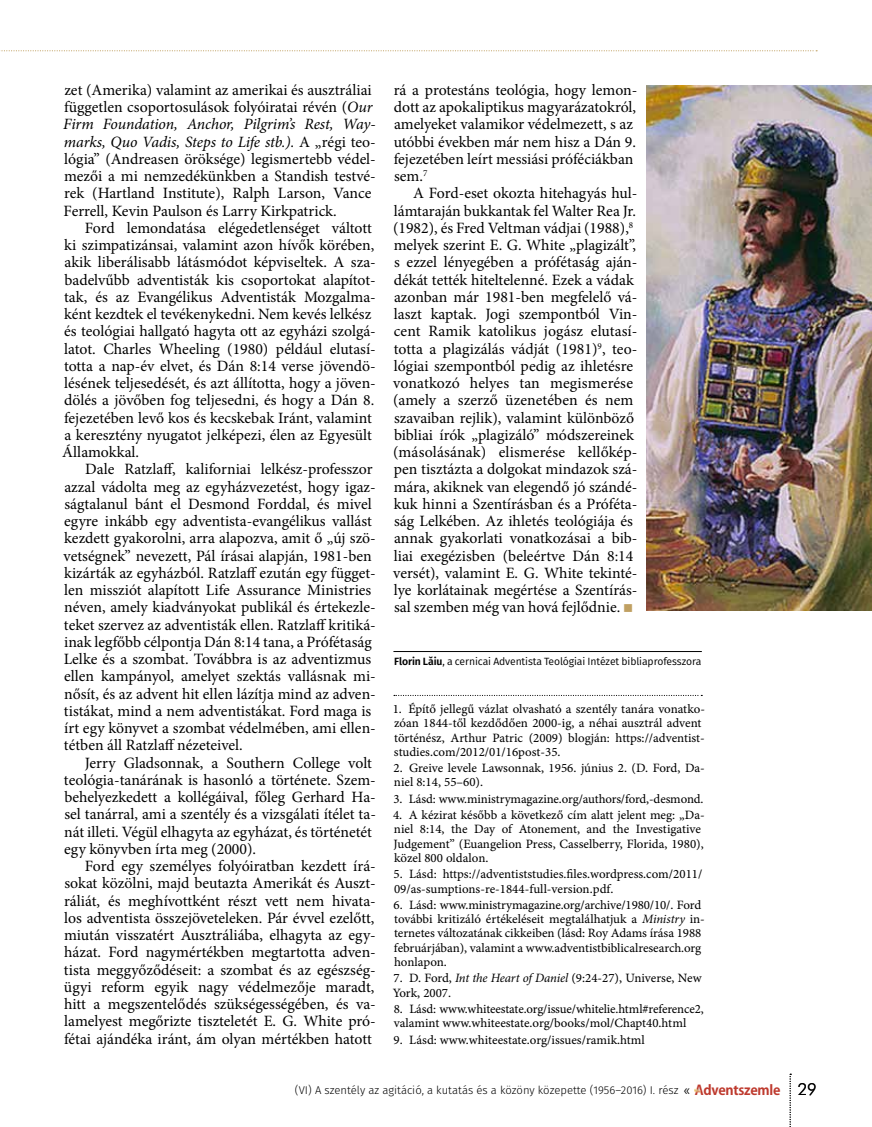
<style>
.page{position:relative;width:872px;height:1127px;background:#fff}
.page>*{position:absolute;margin:0;border:0;box-sizing:border-box;transform-origin:0 0}
.t1{font:15.75px/17.2px "Minion Pro";color:#000}
.t2{font:12.75px/14.2px "Minion Pro Capt";letter-spacing:-.005em;color:#000}
.t3{font:300 11.25px "Fira Sans";color:#000}
.t4{font:10.5px "Fira Sans";letter-spacing:-.01em;color:#000}
.s1{font-style:italic}
.s2{color:#c0a062}
.s3{font-weight:600}
.s4{font-family:"Minion Pro";font-style:italic}
.s5{font-family:"Koz Go Pr 6 N";font-weight:400;font-size:13.5px}
.s6{font-family:"Koz Go Pr 6 N";font-weight:700;font-size:13.5px;color:#be3a2e}
.s7{font-family:"Futura BT";font-size:16.5px}
</style>
<div class="page">
<hr style="left:393px;top:651px;width:309px;height:1px;background:#000">
<svg style="left:394px;top:695px;width:308px;height:1px"></svg>
<svg style="left:0;top:50px;width:817px;height:1px"></svg>
<img style="left:646px;top:85px;width:226px;height:525px">
<svg style="left:789px;top:1073px;width:2px;height:54px"></svg>
<svg style="left:695px;top:1088px;width:5px;height:4px"></svg>
<p class="t1" style="left:63px;top:81px;width:314px">zet (Amerika) valamint az amerikai és ausztráliai független csoportosulások folyóiratai révén (<span class="s1">Our Firm Foundation, Anchor, Pilgrim’s Rest, Way&shy;marks, Quo Vadis, Steps to Life stb.).</span> A „régi teo&shy;lógia” (Andreasen öröksége) legismertebb védel&shy;mezői a mi nemzedékünkben a Standish testvé&shy;rek (Hartland Institute), Ralph Larson, Vance Ferrell, Kevin Paulson és Larry Kirkpatrick.</p>
<p class="t1" style="left:62px;top:219px;width:315px;text-indent:23px">Ford lemondatása elégedetlenséget váltott ki szimpatizánsai, valamint azon hívők körében, akik liberálisabb látásmódot képviseltek. A sza&shy;badelvűbb adventisták kis csoportokat alapítot&shy;tak, és az Evangélikus Adventisták Mozgalma&shy;ként kezdtek el tevékenykedni. Nem kevés lelkész és teológiai hallgató hagyta ott az egyházi szolgá&shy;latot. Charles Wheeling (1980) például elutasí&shy;totta a nap-év elvet, és Dán 8:14 verse jövendö&shy;lésének teljesedését, és azt állította, hogy a jöven&shy;dölés a jövőben fog teljesedni, és hogy a Dán 8. fejezetében levő kos és kecskebak Iránt, valamint a keresztény nyugatot jelképezi, élen az Egyesült Államokkal.</p>
<p class="t1" style="left:63px;top:461px;width:314px;text-indent:21px">Dale Ratzlaff, kaliforniai lelkész-professzor azzal vádolta meg az egyházvezetést, hogy igaz&shy;ságtalanul bánt el Desmond Forddal, és mivel egyre inkább egy adventista-evangélikus vallást kezdett gyakorolni, arra alapozva, amit ő „új szö&shy;vetségnek” nevezett, Pál írásai alapján, 1981-ben kizárták az egyházból. Ratzlaff ezután egy függet&shy;len missziót alapított Life Assurance Ministries néven, amely kiadványokat publikál és értekezle&shy;teket szervez az adventisták ellen. Ratzlaff kritiká&shy;inak legfőbb célpontja Dán 8:14 tana, a Prófétaság Lelke és a szombat. Továbbra is az adventizmus ellen kampányol, amelyet szektás vallásnak mi&shy;nősít, és az advent hit ellen lázítja mind az adven&shy;tistákat, mind a nem adventistákat. Ford maga is írt egy könyvet a szombat védelmében, ami ellen&shy;tétben áll Ratzlaff nézeteivel.</p>
<p class="t1" style="left:64px;top:754px;width:313px;text-indent:21px">Jerry Gladsonnak, a Southern College volt teológia-tanárának is hasonló a története. Szem&shy;behelyezkedett a kollégáival, főleg Gerhard Ha&shy;sel tanárral, ami a szentély és a vizsgálati ítélet ta&shy;nát illeti. Végül elhagyta az egyházat, és történetét egy könyvben írta meg (2000).</p>
<p class="t1" style="left:64px;top:857px;width:313px;text-align:justify;text-indent:21px">Ford egy személyes folyóiratban kezdett írá&shy;sokat közölni, majd beutazta Amerikát és Auszt&shy;ráliát, és meghívottként részt vett nem hivata&shy;los adventista összejöveteleken. Pár évvel ezelőtt, miután visszatért Ausztráliába, elhagyta az egy&shy;házat. Ford nagymértékben megtartotta adven&shy;tista meggyőződéseit: a szombat és az egészség&shy;ügyi reform egyik nagy védelmezője maradt, hitt a megszentelődés szükségességében, és va&shy;lamelyest megőrizte tiszteletét E. G. White pró&shy;fétai ajándéka iránt, ám olyan mértékben hatott</p>
<p class="t1" style="left:394px;top:81px;width:245px">rá a protestáns teológia, hogy lemon&shy;dott az apokaliptikus magyarázatokról, amelyeket valamikor védelmezett, s az utóbbi években már nem hisz a Dán 9. fejezetében leírt messiási próféciákban sem.<sup>7</sup></p>
<p class="t1" style="left:393px;top:185px;width:246px;text-indent:20px">A Ford-eset okozta hitehagyás hul&shy;lámtaraján bukkantak fel Walter Rea Jr. (1982), és Fred Veltman vádjai (1988),<sup>8 </sup>melyek szerint E. G. White „plagizált”, s ezzel lényegében a prófétaság aján&shy;dékát tették hiteltelenné. Ezek a vádak azonban már 1981-ben megfelelő vá&shy;laszt kaptak. Jogi szempontból Vin&shy;cent Ramik katolikus jogász elutasí&shy;totta a plagizálás vádját (1981)<sup>9</sup>, teo&shy;lógiai szempontból pedig az ihletésre vonatkozó helyes tan megismerése (amely a szerző üzenetében és nem szavaiban rejlik), valamint különböző bibliai írók „plagizáló” módszereinek (másolásának) elismerése kellőkép&shy;pen tisztázta a dolgokat mindazok szá&shy;mára, akiknek van elegendő jó szándé&shy;kuk hinni a Szentírásban és a Próféta&shy;ság Lelkében. Az ihletés teológiája és annak gyakorlati vonatkozásai a bib&shy;liai exegézisben (beleértve Dán 8:14 versét), valamint E. G. White tekinté&shy;lye korlátainak megértése a Szentírás&shy;sal szemben még van hová fejlődnie. <span class="s2">■</span></p>
<p class="t4" style="left:394px;top:653px;width:308px"><span class="s3">Florin Lăiu</span>, a cernicai Adventista Teológiai Intézet bibliaprofesszora</p>
<p class="t2" style="left:393px;top:702px;width:314px">1. Építő jellegű vázlat olvasható a szentély tanára vonatko&shy;zóan 1844-től kezdődően 2000-ig, a néhai ausztrál advent történész, Arthur Patric (2009) blogján: https://adventist&shy;studies.com/2012/01/16post-35.</p>
<p class="t2" style="left:393px;top:761px;width:313px">2. Greive levele Lawsonnak, 1956. június 2. (D. Ford, Da&shy;niel 8:14, 55–60).</p>
<p class="t2" style="left:393px;top:791px;width:312px">3. Lásd: www.ministrymagazine.org/authors/ford,-desmond.</p>
<p class="t2" style="left:393px;top:808px;width:313px">4. A kézirat később a következő cím alatt jelent meg: „Da&shy;niel 8:14, the Day of Atonement, and the Investigative Judgement” (Euangelion Press, Casselberry, Florida, 1980), közel 800 oldalon.</p>
<p class="t2" style="left:393px;top:867px;width:310px">5. Lásd: https://adventiststudies.files.wordpress.com/2011/<br>09/as-sumptions-re-1844-full-version.pdf.</p>
<p class="t2" style="left:393px;top:898px;width:313px">6. Lásd: www.ministrymagazine.org/archive/1980/10/. Ford további kritizáló értékeléseit megtalálhatjuk a <span class="s4">Ministry</span> in&shy;ternetes változatának cikkeiben (lásd: Roy Adams írása 1988 februárjában), valamint a www.adventistbiblicalresearch.org honlapon.</p>
<p class="t2" style="left:393px;top:971px;width:310px">7. D. Ford, <span class="s4">Int the Heart of Daniel</span> (9:24-27), Universe, New<br>York, 2007.</p>
<p class="t2" style="left:394px;top:1002px;width:311px">8. Lásd: www.whiteestate.org/issue/whitelie.html#reference2, valamint www.whiteestate.org/books/mol/Chapt40.html</p>
<p class="t2" style="left:393px;top:1032px;width:253px">9. Lásd: www.whiteestate.org/issues/ramik.html</p>
<p class="t3" style="left:295px;top:1082px;width:523px">(VI) A szentély az agitáció, a kutatás és a közöny közepette (1956–2016) I. rész <span class="s5">«</span> <span class="s6">Adventszemle</span> <span class="s7">29</span></p>
</div>
